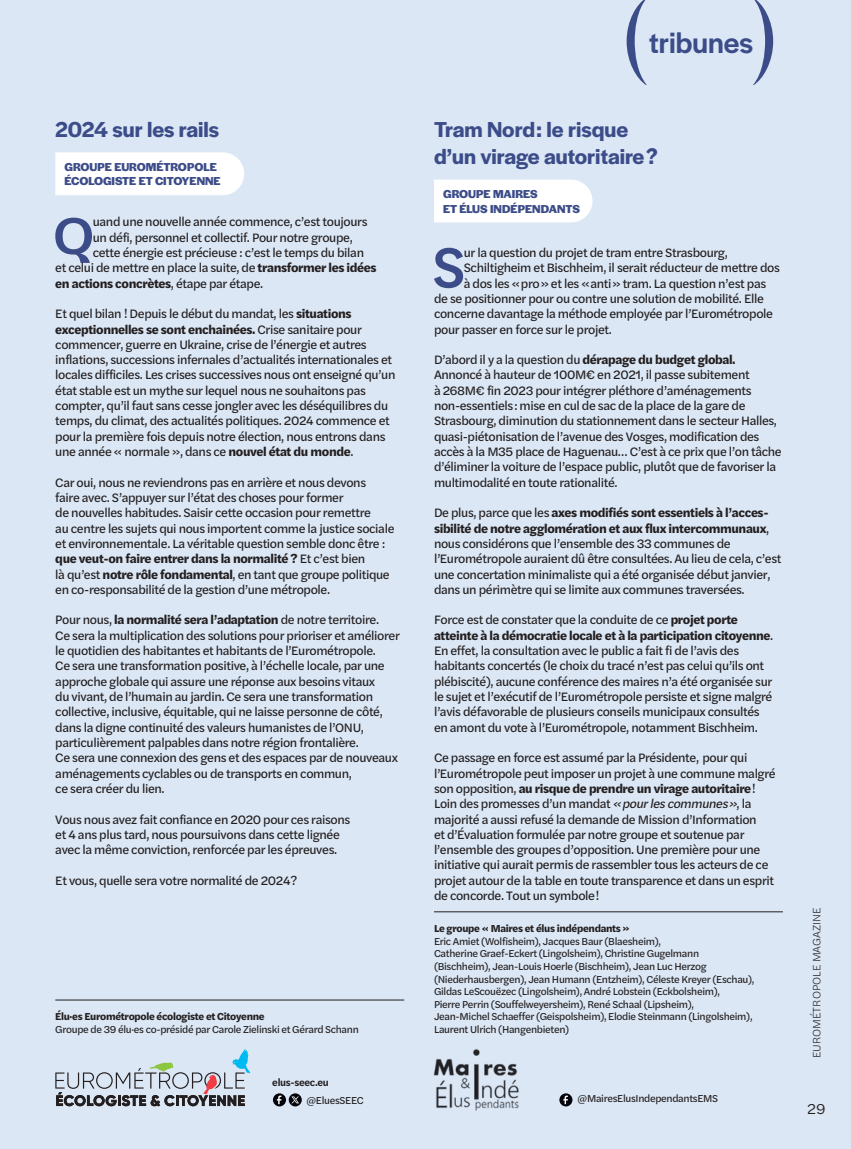
<style>
.page{position:relative;width:851px;height:1149px;background:#fff}
.page>*{position:absolute;margin:0;border:0;box-sizing:border-box;transform-origin:0 0}
.t1{font:94.8px "Larken";color:#3c4c89}
.t2{font:500 59.1px "Halyard Text";color:#3c4c89}
.t3{font:500 53.85px "Halyard Text";color:#3c4c89;scale:1.1 1}
.t4{font:500 30.6px "Halyard Display";color:#3c4c89}
.t5{font:600 22.5px/27px "Halyard Display";letter-spacing:-.005em;color:#3c4c89}
.t6{font:15px "Halyard Text";color:#231f20}
.t7{font:12.75px/15.3px "Halyard Text";letter-spacing:-.03em;color:#231f20}
.t8{font:700 12.75px "Halyard Text";letter-spacing:-.03em;color:#231f20}
.t9{font:700 12px/14.4px "Halyard Display";color:#3c4c89}
.t10{font:300 11.25px "Halyard Text";color:#231f20}
.t11{font:10.5px/12.6px "Halyard Text";letter-spacing:-.03em;color:#231f20}
.t12{font:700 10.5px "Halyard Text";letter-spacing:-.03em;color:#231f20}
.t13{font:600 10.5px "Halyard Text";letter-spacing:-.03em;color:#231f20}
.s1{font-weight:700}
.s2{font-weight:400}
.s3{font-style:italic}
</style>
<div class="page">
<div style="left:0;top:0;width:850px;height:1148px;background:#dbe7f5"></div>
<div style="left:55px;top:152px;width:189px;height:43px;background:#fff"></div>
<div style="left:434px;top:179px;width:158px;height:43px;background:#fff"></div>
<hr style="left:55px;top:999px;width:349px;height:1px;background:#231f20">
<hr style="left:434px;top:911px;width:348px;height:1px;background:#231f20">
<svg style="left:559px;top:1092px;width:13px;height:14px"></svg>
<svg style="left:563px;top:1095px;width:4px;height:8px"></svg>
<svg style="left:273px;top:1092px;width:13px;height:14px"></svg>
<svg style="left:277px;top:1095px;width:4px;height:8px"></svg>
<svg style="left:289px;top:1092px;width:13px;height:14px"></svg>
<svg style="left:291px;top:1096px;width:8px;height:6px"></svg>
<img style="left:433px;top:1049px;width:86px;height:62px">
<svg style="left:55px;top:1048px;width:195px;height:58px"></svg>
<h1 class="t1" style="left:621px;top:-26px;width:159px">( )</h1>
<h3 class="t4" style="left:649px;top:21px;width:105px">tribunes</h3>
<h3 class="t5" style="left:55px;top:115px;width:165px">2024 sur les rails</h3>
<h3 class="t5" style="left:434px;top:115px;width:225px">Tram Nord : le risque d’un virage autoritaire ?</h3>
<p class="t9" style="left:64px;top:159px;width:158px">GROUPE EUROMÉTROPOLE<br>ÉCOLOGISTE ET CITOYENNE</p>
<h3 class="t3" style="left:53px;top:196px;width:40px">Q</h3>
<p class="t7" style="left:93px;top:213px;width:276px">uand une nouvelle année commence, c’est toujours</p>
<p class="t7" style="left:93px;top:229px;width:261px">un défi, personnel et collectif. Pour notre groupe,</p>
<p class="t7" style="left:93px;top:244px;width:273px">cette énergie est précieuse : c’est le temps du bilan</p>
<p class="t7" style="left:55px;top:259px;width:323px">et celui de mettre en place la suite, de <span class="s1">transformer les idées</span></p>
<p class="t8" style="left:55px;top:273px;width:209px">en actions concrètes<span class="s2">, étape par étape.</span></p>
<p class="t7" style="left:55px;top:305px;width:341px">Et quel bilan ! Depuis le début du mandat, les <span class="s1">situations exceptionnelles se sont enchainées.</span> Crise sanitaire pour commencer, guerre en Ukraine, crise de l’énergie et autres inflations, successions infernales d’actualités internationales et locales difficiles. Les crises successives nous ont enseigné qu’un état stable est un mythe sur lequel nous ne souhaitons pas compter, qu’il faut sans cesse jongler avec les déséquilibres du temps, du climat, des actualités politiques. 2024 commence et pour la première fois depuis notre élection, nous entrons dans une année « normale », dans ce <span class="s1">nouvel état du monde</span>.</p>
<p class="t7" style="left:55px;top:474px;width:340px">Car oui, nous ne reviendrons pas en arrière et nous devons<br>faire avec. S’appuyer sur l’état des choses pour former<br>de nouvelles habitudes. Saisir cette occasion pour remettre<br>au centre les sujets qui nous importent comme la justice sociale et environnementale. La véritable question semble donc être : <span class="s1">que veut-on faire entrer dans la normalité ?</span> Et c’est bien<br>là qu’est <span class="s1">notre rôle fondamental</span>, en tant que groupe politique en co-responsabilité de la gestion d’une métropole.</p>
<p class="t7" style="left:55px;top:611px;width:346px">Pour nous, <span class="s1">la normalité sera l’adaptation</span> de notre territoire.<br>Ce sera la multiplication des solutions pour prioriser et améliorer le quotidien des habitantes et habitants de l’Eurométropole.<br>Ce sera une transformation positive, à l’échelle locale, par une approche globale qui assure une réponse aux besoins vitaux<br>du vivant, de l’humain au jardin. Ce sera une transformation collective, inclusive, équitable, qui ne laisse personne de côté, dans la digne continuité des valeurs humanistes de l’ONU, particulièrement palpables dans notre région frontalière.<br>Ce sera une connexion des gens et des espaces par de nouveaux aménagements cyclables ou de transports en commun,<br>ce sera créer du lien.</p>
<p class="t7" style="left:55px;top:810px;width:296px">Vous nous avez fait confiance en 2020 pour ces raisons et 4 ans plus tard, nous poursuivons dans cette lignée avec la même conviction, renforcée par les épreuves.</p>
<p class="t7" style="left:55px;top:871px;width:243px">Et vous, quelle sera votre normalité de 2024?</p>
<p class="t12" style="left:55px;top:1008px;width:211px">Élu·es Eurométropole écologiste et Citoyenne</p>
<p class="t11" style="left:55px;top:1022px;width:305px">Groupe de 39 élu·es co-présidé par Carole Zielinski et Gérard Schann</p>
<p class="t13" style="left:272px;top:1074px;width:58px">elus-seec.eu</p>
<p class="t11" style="left:306px;top:1092px;width:59px">@EluesSEEC</p>
<p class="t9" style="left:443px;top:186px;width:138px">GROUPE MAIRES<br>ET ÉLUS INDÉPENDANTS</p>
<h2 class="t2" style="left:432px;top:224px;width:35px">S</h2>
<p class="t7" style="left:463px;top:244px;width:265px">ur la question du projet de tram entre Strasbourg,</p>
<p class="t7" style="left:463px;top:259px;width:317px">Schiltigheim et Bischheim, il serait réducteur de mettre dos</p>
<p class="t7" style="left:463px;top:275px;width:304px">à dos les « pro » et les « anti » tram. La question n’est pas</p>
<p class="t7" style="left:434px;top:290px;width:331px">de se positionner pour ou contre une solution de mobilité. Elle</p>
<p class="t7" style="left:434px;top:305px;width:340px">concerne davantage la méthode employée par l’Eurométropole</p>
<p class="t7" style="left:434px;top:321px;width:179px">pour passer en force sur le projet.</p>
<p class="t7" style="left:434px;top:351px;width:349px">D’abord il y a la question du <span class="s1">dérapage du budget global.<br></span>Annoncé à hauteur de 100M€ en 2021, il passe subitement<br>à 268M€ fin 2023 pour intégrer pléthore d’aménagements non-essentiels : mise en cul de sac de la place de la gare de Strasbourg, diminution du stationnement dans le secteur Halles, quasi-piétonisation de l’avenue des Vosges, modification des accès à la M35 place de Haguenau… C’est à ce prix que l’on tâche d’éliminer la voiture de l’espace public, plutôt que de favoriser la multimodalité en toute rationalité.</p>
<p class="t7" style="left:434px;top:504px;width:349px">De plus, parce que les <span class="s1">axes modifiés sont essentiels à l’acces&shy;sibilité de notre agglomération et aux flux intercommunaux</span>, nous considérons que l’ensemble des 33 communes de l’Eurométropole auraient dû être consultées. Au lieu de cela, c’est une concertation minimaliste qui a été organisée début janvier, dans un périmètre qui se limite aux communes traversées.</p>
<p class="t7" style="left:434px;top:611px;width:341px">Force est de constater que la conduite de ce <span class="s1">projet porte atteinte à la démocratie locale et à la participation citoyenne</span>.<br>En effet, la consultation avec le public a fait fi de l’avis des habitants concertés (le choix du tracé n’est pas celui qu’ils ont plébiscité), aucune conférence des maires n’a été organisée sur le sujet et l’exécutif de l’Eurométropole persiste et signe malgré l’avis défavorable de plusieurs conseils municipaux consultés en amont du vote à l’Eurométropole, notamment Bischheim.</p>
<p class="t7" style="left:434px;top:749px;width:343px">Ce passage en force est assumé par la Présidente, pour qui l’Eurométropole peut imposer un projet à une commune malgré son opposition, <span class="s1">au risque de prendre un virage autoritaire</span> !<br>Loin des promesses d’un mandat <span class="s3">« pourlescommunes»</span>, la majorité a aussi refusé la demande de Mission d’Information<br>et d’Évaluation formulée par notre groupe et soutenue par l’ensemble des groupes d’opposition. Une première pour une initiative qui aurait permis de rassembler tous les acteurs de ce projet autour de la table en toute transparence et dans un esprit de concorde. Tout un symbole !</p>
<p class="t12" style="left:434px;top:920px;width:197px">Le groupe « Maires et élus indépendants »</p>
<p class="t11" style="left:434px;top:934px;width:322px">Eric Amiet (Wolfisheim), Jacques Baur (Blaesheim),<br>Catherine Graef-Eckert (Lingolsheim), Christine Gugelmann (Bischheim), Jean-Louis Hoerle (Bischheim), Jean Luc Herzog (Niederhausbergen), Jean Humann (Entzheim), Céleste Kreyer (Eschau), Gildas LeScouëzec (Lingolsheim), André Lobstein (Eckbolsheim),<br>Pierre Perrin (Souffelweyersheim), René Schaal (Lipsheim),<br>Jean-Michel Schaeffer (Geispolsheim), Elodie Steinmann (Lingolsheim), Laurent Ulrich (Hangenbieten)</p>
<p class="t11" style="left:577px;top:1091px;width:142px">@MairesElusIndependantsEMS</p>
<p class="t10" style="left:808px;top:1057px;width:153px;rotate:-90deg">EUROMÉTROPOLE MAGAZINE</p>
<p class="t6" style="left:807px;top:1097px;width:20px">29</p>
</div>
